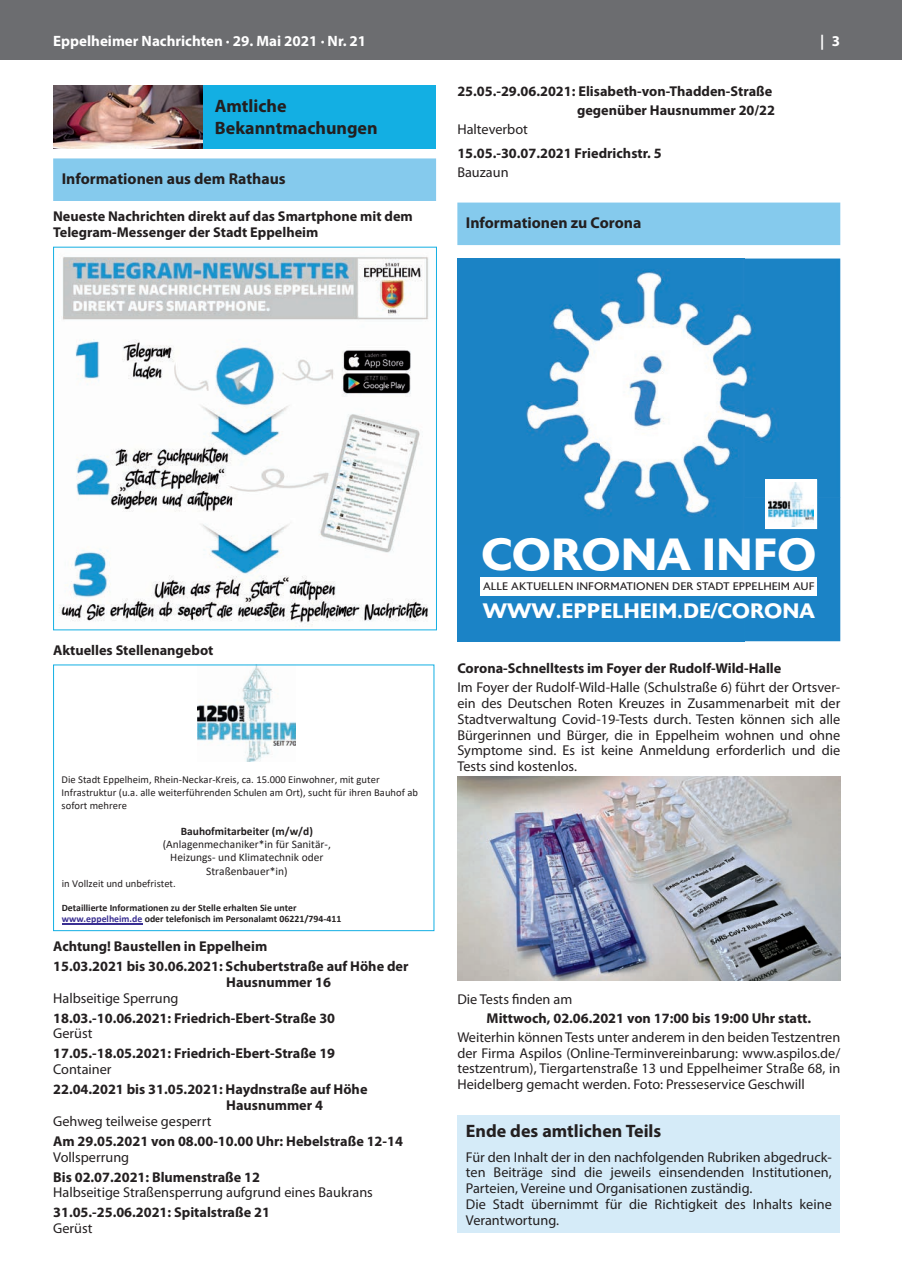
<style>
.page{position:relative;width:902px;height:1280px;background:#fff}
.page>*{position:absolute;margin:0;border:0;box-sizing:border-box;transform-origin:0 0}
.t1{font:700 45px "Astoria Sans";color:#fff}
.t2{font:700 20.85px "Astoria Sans";color:#fff}
.t3{font:700 18px/22.5px "Myriad Pro";color:#231f20}
.t4{font:700 15.75px "Myriad Pro";color:#231f20}
.t5{font:700 15px "Myriad Pro";color:#fff}
.t6{font:14.25px/15.8px "Myriad Pro";color:#231f20;text-align:justify}
.t7{font:700 14.25px/15.8px "Myriad Pro";color:#231f20}
.t8{font:11.4px/13.4px "Calibri";color:#231f20;text-align:center}
.t9{font:700 11.4px "Calibri";color:#231f20}
.t10{font:10.95px "Astoria Sans";color:#231f20}
.t11{font:10.5px/12.9px "Calibri";color:#231f20}
.t12{font:700 9.75px/11.4px "Calibri";color:#231f20}
.s1{color:#3a2f92}
</style>
<div class="page">
<div style="left:0;top:0;width:901px;height:60px;background:#6c6d70"></div>
<div style="left:53px;top:158px;width:383px;height:43px;background:#85caed"></div>
<div style="left:53px;top:85px;width:383px;height:64px;background:#13afe3"></div>
<img style="left:53px;top:85px;width:149px;height:64px">
<svg style="left:64px;top:111px;width:224px;height:136px"></svg>
<img style="left:58px;top:257px;width:371px;height:368px">
<div style="left:53px;top:247px;width:384px;height:383px;border:1px solid #13afe3"></div>
<img style="left:198px;top:666px;width:98px;height:95px">
<hr style="left:62px;top:924px;width:80px;height:1px;background:#3a2f92">
<div style="left:53px;top:664px;width:381px;height:267px;border:1px solid #13afe3"></div>
<div style="left:457px;top:203px;width:383px;height:42px;background:#85caed"></div>
<svg style="left:468px;top:202px;width:176px;height:57px"></svg>
<img style="left:457px;top:259px;width:383px;height:382px">
<div style="left:480px;top:577px;width:337px;height:18px;background:#fff"></div>
<div style="left:765px;top:479px;width:52px;height:50px;background:#fff"></div>
<img style="left:768px;top:482px;width:45px;height:44px">
<img style="left:457px;top:776px;width:383px;height:204px">
<div style="left:457px;top:1115px;width:383px;height:118px;background:#d5ebf8"></div>
<p class="t5" style="left:53px;top:31px;width:314px">Eppelheimer Nachrichten · 29. Mai 2021 · Nr. 21</p>
<p class="t5" style="left:820px;top:31px;width:22px">| 3</p>
<p class="t3" style="left:215px;top:94px;width:164px">Amtliche<br>Bekanntmachungen</p>
<p class="t4" style="left:62px;top:168px;width:225px">Informationen aus dem Rathaus</p>
<p class="t7" style="left:53px;top:208px;width:361px">Neueste Nachrichten direkt auf das Smartphone mit dem<br>Telegram-Messenger der Stadt Eppelheim</p>
<p class="t7" style="left:457px;top:81px;width:319px;line-height:19.2px;text-align:right">25.05.-29.06.2021: Elisabeth-von-Thadden-Straße gegenüber Hausnummer 20/22</p>
<p class="t6" style="left:457px;top:121px;width:72px">Halteverbot</p>
<p class="t7" style="left:457px;top:144px;width:206px">15.05.-30.07.2021 Friedrichstr. 5</p>
<p class="t6" style="left:457px;top:164px;width:53px">Bauzaun</p>
<p class="t4" style="left:466px;top:212px;width:177px">Informationen zu Corona</p>
<p class="t7" style="left:53px;top:641px;width:162px">Aktuelles Stellenangebot</p>
<p class="t11" style="left:62px;top:773px;width:358px">Die Stadt Eppelheim, Rhein-Neckar-Kreis, ca. 15.000 Einwohner, mit guter<br>Infrastruktur (u.a. alle weiterführenden Schulen am Ort), sucht für ihren Bauhof ab sofort mehrere</p>
<p class="t9" style="left:181px;top:823px;width:134px">Bauhofmitarbeiter (m/w/d)</p>
<p class="t8" style="left:163px;top:837px;width:169px">(Anlagenmechaniker*in für Sanitär-,<br>Heizungs- und Klimatechnik oder<br>Straßenbauer*in)</p>
<p class="t11" style="left:62px;top:877px;width:115px">in Vollzeit und unbefristet.</p>
<p class="t12" style="left:62px;top:902px;width:281px">Detaillierte Informationen zu der Stelle erhalten Sie unter <span class="s1">www.eppelheim.de</span> oder telefonisch im Personalamt 06221/794-411</p>
<p class="t7" style="left:53px;top:936px;width:357px;line-height:20px">Achtung! Baustellen in Eppelheim<br>15.03.2021 bis 30.06.2021: Schubertstraße auf Höhe der</p>
<p class="t7" style="left:226px;top:974px;width:106px">Hausnummer 16</p>
<p class="t6" style="left:53px;top:990px;width:127px">Halbseitige Sperrung</p>
<p class="t7" style="left:53px;top:1009px;width:283px">18.03.-10.06.2021: Friedrich-Ebert-Straße 30</p>
<p class="t6" style="left:53px;top:1025px;width:41px">Gerüst</p>
<p class="t7" style="left:53px;top:1045px;width:283px">17.05.-18.05.2021: Friedrich-Ebert-Straße 19</p>
<p class="t6" style="left:53px;top:1061px;width:60px">Container</p>
<p class="t7" style="left:226px;top:1081px;width:143px;text-indent:-173px">22.04.2021 bis 31.05.2021: Haydnstraße auf Höhe<br>Hausnummer 4</p>
<p class="t6" style="left:53px;top:1113px;width:160px">Gehweg teilweise gesperrt</p>
<p class="t7" style="left:53px;top:1133px;width:351px">Am 29.05.2021 von 08.00-10.00 Uhr: Hebelstraße 12-14</p>
<p class="t6" style="left:53px;top:1149px;width:78px">Vollsperrung</p>
<p class="t7" style="left:53px;top:1168px;width:208px">Bis 02.07.2021: Blumenstraße 12</p>
<p class="t6" style="left:53px;top:1184px;width:321px">Halbseitige Straßensperrung aufgrund eines Baukrans</p>
<p class="t7" style="left:53px;top:1204px;width:218px">31.05.-25.06.2021: Spitalstraße 21</p>
<p class="t6" style="left:53px;top:1220px;width:41px">Gerüst</p>
<h1 class="t1" style="left:481px;top:529px;width:337px">CORONA INFO</h1>
<p class="t10" style="left:483px;top:581px;width:333px">ALLE AKTUELLEN INFORMATIONEN DER STADT EPPELHEIM AUF</p>
<h2 class="t2" style="left:482px;top:599px;width:334px">WWW.EPPELHEIM.DE/CORONA</h2>
<p class="t7" style="left:457px;top:660px;width:325px">Corona-Schnelltests im Foyer der Rudolf-Wild-Halle</p>
<p class="t6" style="left:457px;top:679px;width:384px">Im Foyer der Rudolf-Wild-Halle (Schulstraße 6) führt der Ortsver&shy;ein des Deutschen Roten Kreuzes in Zusammenarbeit mit der Stadtverwaltung Covid-19-Tests durch. Testen können sich alle Bürgerinnen und Bürger, die in Eppelheim wohnen und ohne Symptome sind. Es ist keine Anmeldung erforderlich und die Tests sind kostenlos.</p>
<p class="t6" style="left:457px;top:991px;width:116px">Die Tests nden am</p>
<p class="t7" style="left:486px;top:1010px;width:326px">Mittwoch, 02.06.2021 von 17:00 bis 19:00 Uhr statt.</p>
<p class="t6" style="left:457px;top:1029px;width:384px">Weiterhin können Tests unter anderem in den beiden Testzentren der Firma Aspilos (Online-Terminvereinbarung: www.aspilos.de/ testzentrum), Tiergartenstraße 13 und Eppelheimer Straße 68, in Heidelberg gemacht werden. Foto: Presseservice Geschwill</p>
<p class="t3" style="left:466px;top:1119px;width:197px">Ende des amtlichen Teils</p>
<p class="t6" style="left:466px;top:1149px;width:367px;text-align:left">Für den Inhalt der in den nachfolgenden Rubriken abgedruck&shy;ten Beiträge sind die jeweils einsendenden Institutionen, Parteien, Vereine und Organisationen zuständig.<br>Die Stadt übernimmt für die Richtigkeit des Inhalts keine Verantwortung.</p>
</div>
